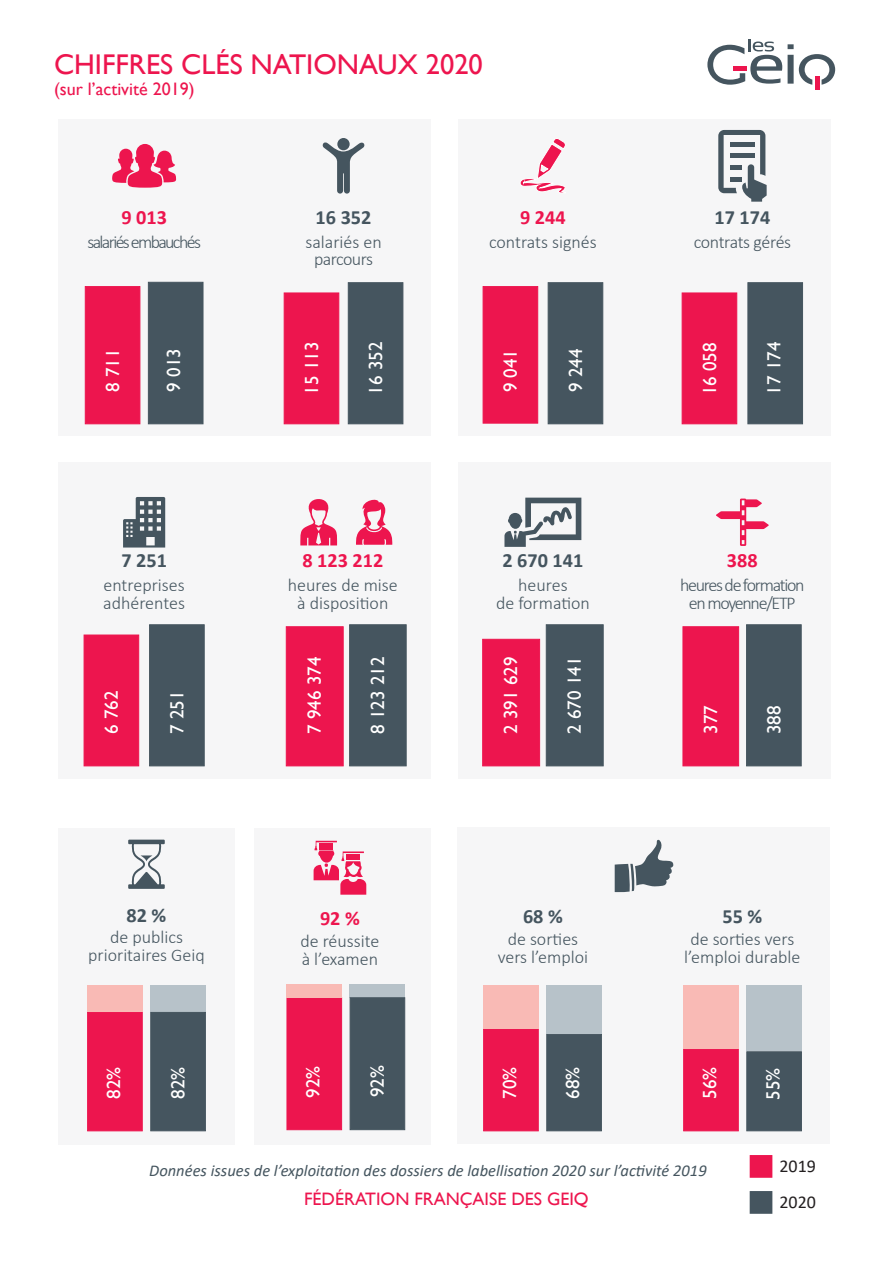
<style>
.page{position:relative;width:893px;height:1263px;background:#fff}
.page>*{position:absolute;margin:0;border:0;box-sizing:border-box;transform-origin:0 0}
.t1{font:28.5px "Gill Sans";color:#ed154e}
.t2{font:700 20.25px "Calibri";color:#45555f}
.t3{font:700 20.25px "Calibri";color:#ed154e}
.t4{font:19.05px "Gill Sans";color:#fff}
.t5{font:300 18px/18px "Calibri";color:#45555f;text-align:center}
.t6{font:18px "Gill Sans";color:#ed154e}
.t7{font:300 18px/18px "Calibri";letter-spacing:-.07em;color:#45555f;text-align:center}
.t8{font:300 18px "Calibri";letter-spacing:-.09em;color:#45555f}
.t9{font:300 18px "Calibri";letter-spacing:-.03em;color:#45555f}
.t10{font:18px/36.5px "Calibri";color:#231f20}
.t11{font:italic 16.5px "Calibri";color:#45555f}
</style>
<div class="page">
<div style="left:58px;top:828px;width:176px;height:317px;background:#f6f6f7"></div>
<div style="left:254px;top:828px;width:177px;height:317px;background:#f6f6f7"></div>
<div style="left:287px;top:997px;width:55px;height:133px;background:#ed154e;border:1px solid #ed154e"></div>
<div style="left:350px;top:984px;width:55px;height:13px;background:#b7c2c9"></div>
<div style="left:287px;top:984px;width:55px;height:13px;background:#f9bab5"></div>
<div style="left:350px;top:997px;width:55px;height:133px;background:#45555f"></div>
<div style="left:87px;top:1012px;width:56px;height:119px;background:#ed154e;border:1px solid #ed154e"></div>
<div style="left:150px;top:985px;width:56px;height:27px;background:#b7c2c9"></div>
<div style="left:87px;top:985px;width:56px;height:27px;background:#f9bab5"></div>
<div style="left:457px;top:827px;width:372px;height:317px;background:#f6f6f7"></div>
<div style="left:458px;top:462px;width:372px;height:316px;background:#f6f6f7"></div>
<div style="left:58px;top:462px;width:373px;height:316px;background:#f6f6f7"></div>
<div style="left:458px;top:119px;width:372px;height:317px;background:linear-gradient(to right,#f6f4f5,#f6f7f8)"></div>
<div style="left:58px;top:119px;width:373px;height:317px;background:#f6f6f7"></div>
<svg style="left:123px;top:497px;width:42px;height:50px"></svg>
<div style="left:149px;top:624px;width:56px;height:142px;background:#45555f;border:1px solid #45555f"></div>
<div style="left:84px;top:635px;width:55px;height:131px;background:#ed154e;border:1px solid #ed154e"></div>
<div style="left:746px;top:624px;width:55px;height:142px;background:#45555f"></div>
<div style="left:683px;top:626px;width:56px;height:140px;background:#ed154e"></div>
<svg style="left:716px;top:499px;width:53px;height:47px"></svg>
<svg style="left:504px;top:498px;width:77px;height:49px"></svg>
<div style="left:482px;top:639px;width:58px;height:127px;background:#ed154e;border:1px solid #ed154e"></div>
<div style="left:546px;top:624px;width:57px;height:142px;background:#45555f"></div>
<svg style="left:356px;top:499px;width:37px;height:46px"></svg>
<svg style="left:300px;top:499px;width:38px;height:46px"></svg>
<div style="left:286px;top:626px;width:58px;height:140px;background:#ed154e;border:1px solid #ed154e"></div>
<div style="left:349px;top:624px;width:57px;height:142px;background:#45555f;border:1px solid #45555f"></div>
<div style="left:546px;top:1034px;width:56px;height:97px;background:#45555f;border:1px solid #45555f"></div>
<div style="left:746px;top:1051px;width:56px;height:80px;background:#45555f;border:1px solid #45555f"></div>
<div style="left:150px;top:1012px;width:56px;height:119px;background:#45555f;border:1px solid #45555f"></div>
<div style="left:483px;top:1029px;width:56px;height:102px;background:#ed154e;border:1px solid #ed154e"></div>
<div style="left:683px;top:1049px;width:56px;height:82px;background:#ed154e;border:1px solid #ed154e"></div>
<svg style="left:128px;top:840px;width:37px;height:49px"></svg>
<svg style="left:314px;top:841px;width:52px;height:54px"></svg>
<div style="left:546px;top:985px;width:56px;height:49px;background:#b7c2c9"></div>
<div style="left:746px;top:985px;width:56px;height:66px;background:#b7c2c9"></div>
<div style="left:483px;top:985px;width:56px;height:44px;background:#f9bab5"></div>
<div style="left:683px;top:985px;width:56px;height:64px;background:#f9bab5"></div>
<svg style="left:615px;top:839px;width:58px;height:53px"></svg>
<div style="left:750px;top:1155px;width:22px;height:23px;background:#ed154e;border:1px solid #ed154e"></div>
<div style="left:750px;top:1191px;width:22px;height:23px;background:#45555f;border:1px solid #45555f"></div>
<svg style="left:788px;top:44px;width:47px;height:41px"></svg>
<svg style="left:707px;top:39px;width:75px;height:46px"></svg>
<div style="left:733px;top:66px;width:14px;height:5px;background:#ed154e"></div>
<hr style="left:815px;top:77px;width:4px;height:13px;background:#ed154e">
<svg style="left:112px;top:144px;width:64px;height:44px"></svg>
<div style="left:148px;top:282px;width:55px;height:142px;background:#45555f"></div>
<div style="left:85px;top:286px;width:55px;height:138px;background:#ed154e;border:1px solid #ed154e"></div>
<svg style="left:520px;top:139px;width:45px;height:54px"></svg>
<div style="left:548px;top:282px;width:55px;height:142px;background:#45555f"></div>
<div style="left:483px;top:286px;width:55px;height:137px;background:#ed154e;border:1px solid #ed154e"></div>
<svg style="left:718px;top:130px;width:49px;height:72px"></svg>
<hr style="left:730px;top:142px;width:24px;height:4px;background:#45555f">
<hr style="left:730px;top:154px;width:24px;height:4px;background:#45555f">
<div style="left:730px;top:165px;width:11px;height:5px;background:#45555f"></div>
<hr style="left:730px;top:177px;width:11px;height:4px;background:#45555f">
<div style="left:748px;top:282px;width:55px;height:142px;background:#45555f"></div>
<div style="left:682px;top:293px;width:55px;height:131px;background:#ed154e;border:1px solid #ed154e"></div>
<svg style="left:322px;top:138px;width:43px;height:56px"></svg>
<div style="left:348px;top:282px;width:55px;height:142px;background:#45555f"></div>
<div style="left:284px;top:293px;width:55px;height:131px;background:#ed154e;border:1px solid #ed154e"></div>
<h1 class="t1" style="left:54px;top:48px;width:430px">CHIFFRES CLÉS NATIONAUX 2020</h1>
<p class="t6" style="left:54px;top:79px;width:142px">(sur l’activité 2019)</p>
<p class="t3" style="left:121px;top:203px;width:47px">9 013</p>
<p class="t8" style="left:87px;top:231px;width:115px">salariés embauchés</p>
<p class="t4" style="left:102px;top:392px;width:45px;rotate:-90deg">8 711</p>
<p class="t4" style="left:163px;top:392px;width:45px;rotate:-90deg">9 013</p>
<p class="t2" style="left:316px;top:203px;width:57px">16 352</p>
<p class="t5" style="left:305px;top:234px;width:78px;line-height:16.5px">salariés en parcours</p>
<p class="t4" style="left:301px;top:395px;width:54px;rotate:-90deg">15 113</p>
<p class="t4" style="left:365px;top:395px;width:54px;rotate:-90deg">16 352</p>
<p class="t3" style="left:520px;top:203px;width:47px">9 244</p>
<p class="t5" style="left:489px;top:233px;width:109px">contrats signés</p>
<p class="t4" style="left:499px;top:392px;width:45px;rotate:-90deg">9 041</p>
<p class="t4" style="left:565px;top:392px;width:45px;rotate:-90deg">9 244</p>
<p class="t2" style="left:121px;top:546px;width:47px">7 251</p>
<p class="t5" style="left:103px;top:576px;width:83px;text-align:left">entreprises adhérentes</p>
<p class="t3" style="left:302px;top:546px;width:82px">8 123 212</p>
<p class="t5" style="left:288px;top:576px;width:111px">heures de mise à disposition</p>
<p class="t2" style="left:502px;top:546px;width:82px">2 670 141</p>
<p class="t5" style="left:496px;top:576px;width:95px">heures<br>de formation</p>
<p class="t2" style="left:714px;top:203px;width:57px">17 174</p>
<p class="t9" style="left:694px;top:231px;width:99px">contrats gérés</p>
<p class="t4" style="left:698px;top:395px;width:54px;rotate:-90deg">16 058</p>
<p class="t4" style="left:763px;top:395px;width:54px;rotate:-90deg">17 174</p>
<p class="t3" style="left:727px;top:546px;width:32px">388</p>
<p class="t7" style="left:680px;top:576px;width:126px">heures de formation en moyenne/ETP</p>
<p class="t4" style="left:303px;top:734px;width:79px;rotate:-90deg">7 946 374</p>
<p class="t4" style="left:366px;top:734px;width:79px;rotate:-90deg">8 123 212</p>
<p class="t4" style="left:500px;top:734px;width:79px;rotate:-90deg">2 391 629</p>
<p class="t4" style="left:563px;top:734px;width:79px;rotate:-90deg">2 670 141</p>
<p class="t4" style="left:100px;top:734px;width:45px;rotate:-90deg">6 762</p>
<p class="t4" style="left:166px;top:734px;width:45px;rotate:-90deg">7 251</p>
<p class="t4" style="left:700px;top:734px;width:30px;rotate:-90deg">377</p>
<p class="t4" style="left:763px;top:734px;width:30px;rotate:-90deg">388</p>
<p class="t2" style="left:127px;top:901px;width:41px">82 %</p>
<p class="t5" style="left:88px;top:928px;width:118px">de publics prioritaires Geiq</p>
<p class="t3" style="left:320px;top:904px;width:41px">92 %</p>
<p class="t5" style="left:300px;top:932px;width:80px;text-align:left">de réussite à l’examen</p>
<p class="t2" style="left:523px;top:902px;width:41px">68 %</p>
<p class="t5" style="left:498px;top:930px;width:92px">de sorties vers l’emploi</p>
<p class="t2" style="left:722px;top:902px;width:41px">55 %</p>
<p class="t5" style="left:684px;top:930px;width:118px">de sorties vers l’emploi durable</p>
<p class="t4" style="left:103px;top:1099px;width:33px;rotate:-90deg">82%</p>
<p class="t4" style="left:166px;top:1075px;width:14px;rotate:-90deg">%</p>
<p class="t4" style="left:302px;top:1098px;width:33px;rotate:-90deg">92%</p>
<p class="t4" style="left:366px;top:1097px;width:33px;rotate:-90deg">92%</p>
<p class="t4" style="left:167px;top:1098px;width:33px;rotate:-90deg">82%</p>
<p class="t4" style="left:499px;top:1099px;width:33px;rotate:-90deg">70%</p>
<p class="t4" style="left:562px;top:1099px;width:33px;rotate:-90deg">68%</p>
<p class="t4" style="left:699px;top:1099px;width:33px;rotate:-90deg">56%</p>
<p class="t4" style="left:762px;top:1100px;width:33px;rotate:-90deg">55%</p>
<p class="t11" style="left:149px;top:1159px;width:559px">Données issues de l’exploitation des dossiers de labellisation 2020 sur l’activité 2019</p>
<p class="t6" style="left:304px;top:1188px;width:286px">FÉDÉRATION FRANÇAISE DES GEIQ</p>
<p class="t10" style="left:779px;top:1147px;width:38px">2019<br>2020</p>
</div>
